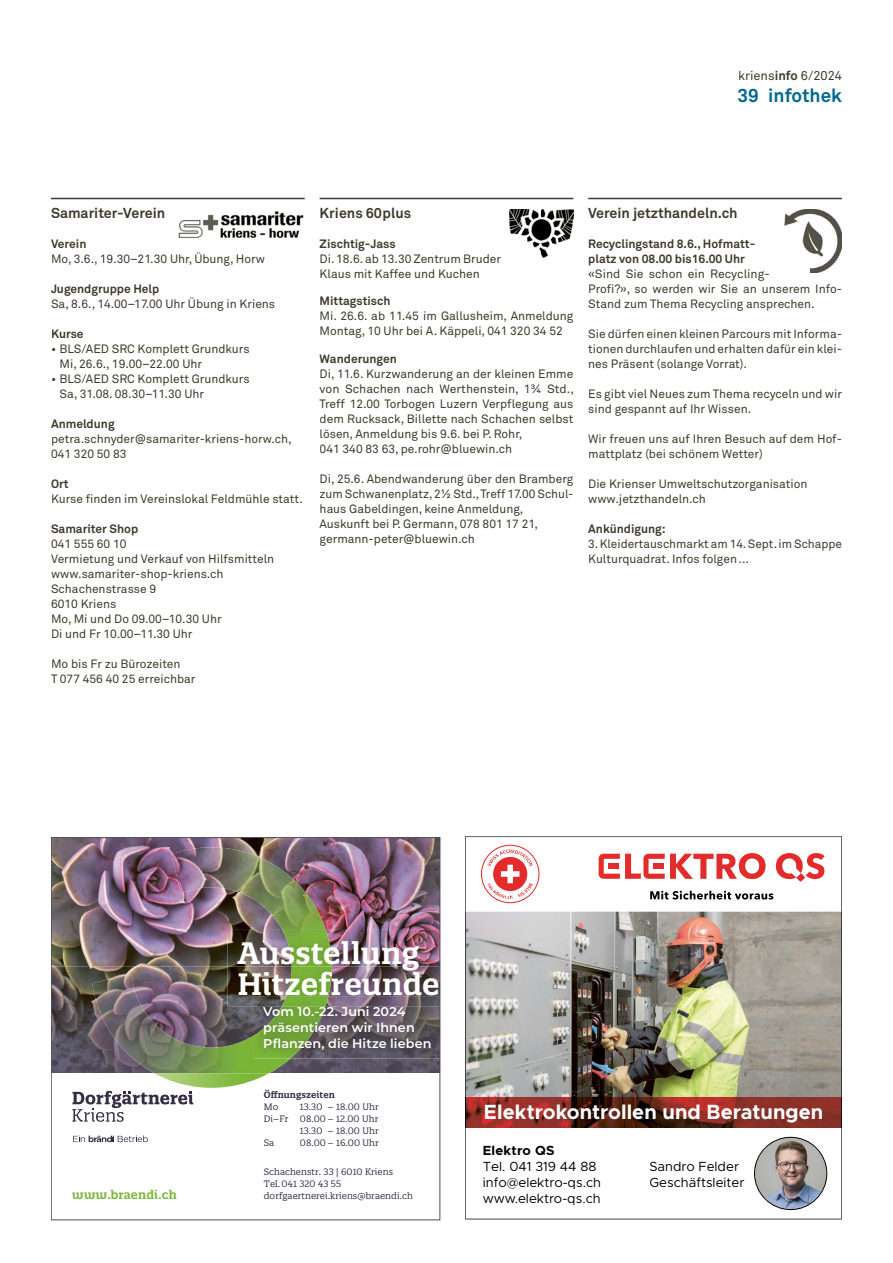
<style>
.page{position:relative;width:893px;height:1263px;background:#fff}
.page>*{position:absolute;margin:0;border:0;box-sizing:border-box;transform-origin:0 0}
.t1{font:600 30px/31.5px "Quatro Slab";letter-spacing:.005em;color:#fff}
.t2{font:700 20.7px "Metropolis";letter-spacing:.005em;color:#fff}
.t3{font:700 18.75px "Akkurat Pro";color:#00688f}
.t4{font:700 14.25px "Akkurat Pro";color:#3e3a2c}
.t5{font:13.35px/15.9px "Metropolis";color:#000}
.t6{font:700 13.35px "Metropolis";letter-spacing:.02em;color:#000}
.t7{font:600 12.75px/15.8px "Montserrat";letter-spacing:.005em;color:#fff}
.t8{font:12.75px "Akkurat Pro";color:#3e3a2c}
.t9{font:12px/15px "Akkurat Pro";color:#3e3a2c}
.t10{font:700 12px/15px "Akkurat Pro";color:#3e3a2c}
.t11{font:600 12px "Quatro Slab";letter-spacing:.01em;color:#79b638}
.t12{font:9px/12px "Quatro Slab";letter-spacing:.01em;color:#342d45}
.t13{font:600 9px "Quatro Slab";letter-spacing:.01em;color:#342d45}
.s1{font-weight:700}
</style>
<div class="page">
<hr style="left:588px;top:198px;width:254px;height:1px;background:#3e3a2c">
<img style="left:784px;top:209px;width:58px;height:64px">
<hr style="left:320px;top:198px;width:253px;height:1px;background:#3e3a2c">
<img style="left:510px;top:209px;width:63px;height:49px">
<hr style="left:51px;top:198px;width:254px;height:1px;background:#3e3a2c">
<img style="left:178px;top:211px;width:126px;height:28px">
<svg style="left:465px;top:837px;width:377px;height:382px"></svg>
<img style="left:465px;top:912px;width:377px;height:215px">
<svg style="left:465px;top:1098px;width:1px;height:29px"></svg>
<svg style="left:841px;top:1098px;width:1px;height:29px"></svg>
<img style="left:53px;top:839px;width:385px;height:234px">
<img style="left:171px;top:851px;width:96px;height:58px">
<img style="left:92px;top:974px;width:198px;height:99px">
<img style="left:155px;top:1073px;width:114px;height:15px">
<svg style="left:72px;top:1091px;width:121px;height:31px"></svg>
<svg style="left:73px;top:1135px;width:75px;height:7px"></svg>
<img style="left:228px;top:930px;width:210px;height:76px">
<img style="left:282px;top:930px;width:50px;height:37px">
<img style="left:286px;top:967px;width:46px;height:30px">
<img style="left:254px;top:997px;width:184px;height:61px">
<img style="left:254px;top:1006px;width:71px;height:52px">
<img style="left:282px;top:997px;width:46px;height:9px">
<div style="left:51px;top:837px;width:389px;height:383px;border:1px solid #524962"></div>
<p class="t8" style="left:738px;top:68px;width:105px">kriens<span class="s1">info</span> 6/2024</p>
<h3 class="t3" style="left:737px;top:84px;width:106px">39 infothek</h3>
<p class="t4" style="left:51px;top:204px;width:116px">Samariter-Verein</p>
<p class="t10" style="left:51px;top:236px;width:37px">Verein</p>
<p class="t9" style="left:51px;top:251px;width:215px">Mo, 3.6., 19.30–21.30 Uhr, Übung, Horw</p>
<p class="t10" style="left:51px;top:281px;width:110px">Jugendgruppe Help</p>
<p class="t9" style="left:51px;top:296px;width:226px">Sa, 8.6., 14.00–17.00 Uhr Übung in Kriens</p>
<p class="t10" style="left:51px;top:326px;width:34px">Kurse</p>
<p class="t9" style="left:60px;top:341px;width:192px;text-indent:-9px">• BLS/AED SRC Komplett Grundkurs<br>Mi, 26.6., 19.00–22.00 Uhr</p>
<p class="t9" style="left:60px;top:371px;width:192px;text-indent:-9px">• BLS/AED SRC Komplett Grundkurs<br>Sa, 31.08. 08.30–11.30 Uhr</p>
<p class="t10" style="left:51px;top:416px;width:65px">Anmeldung</p>
<p class="t9" style="left:51px;top:431px;width:242px">petra.schnyder@samariter-kriens-horw.ch,<br>041 320 50 83</p>
<p class="t10" style="left:51px;top:476px;width:19px">Ort</p>
<p class="t9" style="left:51px;top:491px;width:253px">Kurse finden im Vereinslokal Feldmühle statt.</p>
<p class="t10" style="left:51px;top:521px;width:89px">Samariter Shop</p>
<p class="t9" style="left:51px;top:536px;width:225px">041 555 60 10<br>Vermietung und Verkauf von Hilfsmitteln www.samariter-shop-kriens.ch<br>Schachenstrasse 9<br>6010 Kriens<br>Mo, Mi und Do 09.00–10.30 Uhr<br>Di und Fr 10.00–11.30 Uhr</p>
<p class="t9" style="left:51px;top:656px;width:146px">Mo bis Fr zu Bürozeiten<br>T 077 456 40 25 erreichbar</p>
<p class="t4" style="left:320px;top:204px;width:93px">Kriens 60plus</p>
<p class="t10" style="left:320px;top:236px;width:77px">Zischtig-Jass</p>
<p class="t9" style="left:320px;top:251px;width:183px">Di. 18.6. ab 13.30 Zentrum Bruder<br>Klaus mit Kaffee und Kuchen</p>
<p class="t10" style="left:320px;top:294px;width:73px">Mittagstisch</p>
<p class="t9" style="left:320px;top:309px;width:255px">Mi. 26.6. ab 11.45 im Gallusheim, Anmeldung<br>Montag, 10 Uhr bei A. Käppeli, 041 320 34 52</p>
<p class="t10" style="left:320px;top:351px;width:79px">Wanderungen</p>
<p class="t9" style="left:320px;top:367px;width:256px">Di, 11.6. Kurzwanderung an der kleinen Emme von Schachen nach Werthenstein, 1¾ Std., Treff 12.00 Torbogen Luzern Verpflegung aus dem Rucksack, Billette nach Schachen selbst lösen, Anmeldung bis 9.6. bei P. Rohr,<br>041 340 83 63, pe.rohr@bluewin.ch</p>
<p class="t9" style="left:320px;top:472px;width:255px">Di, 25.6. Abendwanderung über den Bramberg zum Schwanenplatz, 2½ Std., Treff 17.00 Schul&shy;haus Gabeldingen, keine Anmeldung, Auskunft bei P. Germann, 078 801 17 21, germann-peter@bluewin.ch</p>
<p class="t4" style="left:588px;top:204px;width:151px">Verein jetzthandeln.ch</p>
<p class="t10" style="left:588px;top:236px;width:169px">Recyclingstand 8.6., Hofmatt&shy;platz von 08.00 bis16.00 Uhr</p>
<p class="t9" style="left:588px;top:266px;width:255px">«Sind Sie schon ein Recycling-<br>Profi?», so werden wir Sie an unserem Info-<br>Stand zum Thema Recycling ansprechen.</p>
<p class="t9" style="left:588px;top:326px;width:255px;text-align:justify">Sie dürfen einen kleinen Parcours mit Informa&shy;tionen durchlaufen und erhalten dafür ein klei&shy;nes Präsent (solange Vorrat).</p>
<p class="t9" style="left:588px;top:386px;width:255px">Es gibt viel Neues zum Thema recyceln und wir sind gespannt auf Ihr Wissen.</p>
<p class="t9" style="left:588px;top:431px;width:255px">Wir freuen uns auf Ihren Besuch auf dem Hof&shy;mattplatz (bei schönem Wetter)</p>
<p class="t9" style="left:588px;top:476px;width:221px">Die Krienser Umweltschutzorganisation www.jetzthandeln.ch</p>
<p class="t10" style="left:588px;top:521px;width:79px">Ankündigung:</p>
<p class="t9" style="left:588px;top:536px;width:255px">3. Kleidertauschmarkt am 14. Sept. im Schappe<br>Kulturquadrat. Infos folgen ...</p>
<h1 class="t1" style="left:237px;top:937px;width:204px">Ausstellung<br>Hitzefreunde</h1>
<p class="t7" style="left:263px;top:1003px;width:170px">Vom 10.-22. Juni 2024 präsentieren wir Ihnen<br>Pflanzen, die Hitze lieben</p>
<p class="t11" style="left:72px;top:1187px;width:106px">www.braendi.ch</p>
<p class="t13" style="left:264px;top:1089px;width:72px">Öffnungszeiten</p>
<p class="t12" style="left:264px;top:1101px;width:16px">Mo</p>
<p class="t12" style="left:300px;top:1101px;width:80px">13.30 – 18.00 Uhr</p>
<p class="t12" style="left:264px;top:1113px;width:26px">Di–Fr</p>
<p class="t12" style="left:300px;top:1113px;width:80px">08.00 – 12.00 Uhr<br>13.30 – 18.00 Uhr</p>
<p class="t12" style="left:264px;top:1137px;width:12px">Sa</p>
<p class="t12" style="left:300px;top:1137px;width:80px">08.00 – 16.00 Uhr</p>
<p class="t12" style="left:264px;top:1165px;width:151px">Schachenstr. 33 | 6010 Kriens<br>Tel.041 320 43 55 dorfgaertnerei.kriens@braendi.ch</p>
<h2 class="t2" style="left:484px;top:1099px;width:341px">Elektrokontrollen und Beratungen</h2>
<p class="t6" style="left:483px;top:1142px;width:73px">Elektro QS</p>
<p class="t5" style="left:483px;top:1158px;width:120px">Tel. 041 319 44 88 info@elektro-qs.ch www.elektro-qs.ch</p>
<p class="t5" style="left:649px;top:1158px;width:97px">Sandro Felder<br>Geschäftsleiter</p>
</div>
